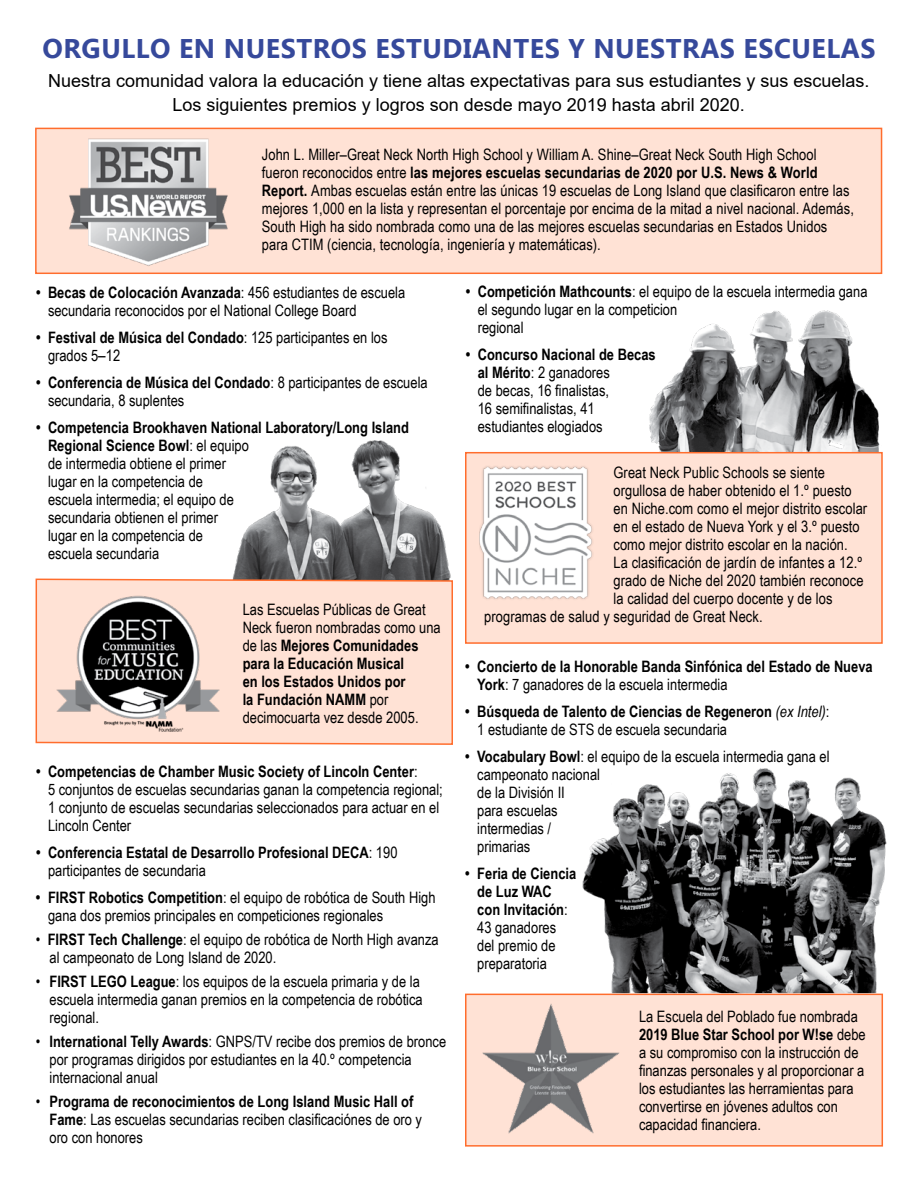
<style>
.page{position:relative;width:918px;height:1188px;background:#fff}
.page>*{position:absolute;margin:0;border:0;box-sizing:border-box;transform-origin:0 0}
.t1{font:700 27px "Ebrima";letter-spacing:.02em;color:#36499b}
.t2{font:18px/24px "Arial";color:#000;text-align:center}
.t3{font:15.75px/18px "Arial Narrow";color:#000}
.t4{font:700 15.75px/18px "Arial Narrow";color:#000}
.s1{font-weight:700}
.s2{font-size:16.5px}
.s3{font-weight:400}
.s4{font-weight:400;font-style:italic}
</style>
<div class="page">
<img style="left:233px;top:440px;width:218px;height:138px">
<img style="left:638px;top:310px;width:244px;height:142px">
<div style="left:35px;top:128px;width:847px;height:146px;background:#ffe2d5;border:2px solid #ff6d2d"></div>
<img style="left:52px;top:127px;width:187px;height:147px">
<div style="left:465px;top:994px;width:418px;height:153px;background:#ffe2d5;border:2px solid #ff6d2d"></div>
<img style="left:470px;top:1004px;width:167px;height:143px">
<img style="left:582px;top:768px;width:305px;height:225px">
<svg style="left:35px;top:578px;width:418px;height:167px;background:#fddcce"></svg>
<img style="left:53px;top:595px;width:169px;height:136px">
<div style="left:465px;top:452px;width:418px;height:192px;background:#ffe2d5;border:2px solid #ff6d2d"></div>
<img style="left:480px;top:466px;width:113px;height:133px">
<h1 class="t1" style="left:42px;top:27px;width:835px">ORGULLO EN NUESTROS ESTUDIANTES Y NUESTRAS ESCUELAS</h1>
<p class="t2" style="left:48px;top:69px;width:823px">Nuestra comunidad valora la educación y tiene altas expectativas para sus estudiantes y sus escuelas.<br>Los siguientes premios y logros son desde mayo 2019 hasta abril 2020.</p>
<p class="t3" style="left:262px;top:145px;width:594px">John L. Miller–Great Neck North High School y William A. Shine–Great Neck South High School fueron reconocidos entre <span class="s1">las mejores escuelas secundarias de 2020 por U.S. News &amp; World Report.</span> Ambas escuelas están entre las únicas 19 escuelas de Long Island que clasificaron entre las mejores 1,000 en la lista y representan el porcentaje por encima de la mitad a nivel nacional. Además, South High ha sido nombrada como una de las mejores escuelas secundarias en Estados Unidos para CTIM (ciencia, tecnología, ingeniería y matemáticas).</p>
<p class="t3" style="left:48px;top:283px;width:359px;text-indent:-12px"><span class="s1">• Becas de Colocación Avanzada</span>: 456 estudiantes de escuela secundaria reconocidos por el National College Board</p>
<p class="t3" style="left:48px;top:328px;width:341px;text-indent:-12px"><span class="s1">• Festival de Música del Condado</span>: 125 participantes en los grados 5<span class="s2">–</span>12</p>
<p class="t3" style="left:48px;top:373px;width:381px;text-indent:-12px"><span class="s1">• Conferencia de Música del Condado</span>: 8 participantes de escuela secundaria, 8 suplentes</p>
<p class="t3" style="left:48px;top:418px;width:362px;text-indent:-12px"><span class="s1">• Competencia Brookhaven National Laboratory/Long Island<br>Regional Science Bowl</span>: el equipo<br>de intermedia obtiene el primer<br>lugar en la competencia de<br>escuela intermedia; el equipo de<br>secundaria obtienen el primer<br>lugar en la competencia de<br>escuela secundaria</p>
<p class="t3" style="left:243px;top:600px;width:200px">Las Escuelas Públicas de Great<br>Neck fueron nombradas como una de las <span class="s1">Mejores Comunidades para la Educación Musical<br>en los Estados Unidos por<br>la Fundación NAMM</span> por decimocuarta vez desde 2005.</p>
<p class="t3" style="left:48px;top:762px;width:396px;text-indent:-12px"><span class="s1">• Competencias de Chamber Music Society of Lincoln Center</span>:<br>5 conjuntos de escuelas secundarias ganan la competencia regional; 1 conjunto de escuelas secundarias seleccionados para actuar en el Lincoln Center</p>
<p class="t4" style="left:48px;top:843px;width:351px;text-indent:-12px">• Conferencia Estatal de Desarrollo Profesional DECA<span class="s3">: 190 participantes de secundaria</span></p>
<p class="t3" style="left:48px;top:888px;width:389px;text-indent:-12px"><span class="s1">• FIRST Robotics Competition</span>: el equipo de robótica de South High gana dos premios principales en competiciones regionales</p>
<p class="t3" style="left:49px;top:930px;width:391px;text-indent:-13px">• <span class="s1">FIRST Tech Challenge</span>: el equipo de robótica de North High avanza al campeonato de Long Island de 2020.</p>
<p class="t3" style="left:49px;top:972px;width:375px;text-indent:-13px">• <span class="s1">FIRST LEGO League</span>: los equipos de la escuela primaria y de la escuela intermedia ganan premios en la competencia de robótica regional.</p>
<p class="t3" style="left:49px;top:1032px;width:398px;text-indent:-13px">• <span class="s1">International Telly Awards</span>: GNPS/TV recibe dos premios de bronce por programas dirigidos por estudiantes en la 40.º competencia internacional anual</p>
<p class="t3" style="left:49px;top:1092px;width:374px;text-indent:-13px">• <span class="s1">Programa de reconocimientos de Long Island Music Hall of<br>Fame</span>: Las escuelas secundarias reciben clasificaciónes de oro y oro con honores</p>
<p class="t3" style="left:478px;top:282px;width:391px;text-indent:-12px"><span class="s1">• Competición Mathcounts</span>: el equipo de la escuela intermedia gana el segundo lugar en la competicion<br>regional</p>
<p class="t3" style="left:478px;top:345px;width:180px;text-indent:-12px"><span class="s1">• Concurso Nacional de Becas al Mérito</span>: 2 ganadores<br>de becas, 16 finalistas,<br>16 semifinalistas, 41 estudiantes elogiados</p>
<p class="t3" style="left:614px;top:463px;width:213px">Great Neck Public Schools se siente</p>
<p class="t3" style="left:614px;top:481px;width:240px">orgullosa de haber obtenido el 1.º puesto</p>
<p class="t3" style="left:614px;top:499px;width:255px">en Niche.com como el mejor distrito escolar</p>
<p class="t3" style="left:614px;top:517px;width:248px">en el estado de Nueva York y el 3.º puesto</p>
<p class="t3" style="left:614px;top:535px;width:236px">como mejor distrito escolar en la nación.</p>
<p class="t3" style="left:614px;top:553px;width:250px">La clasificación de jardín de infantes a 12.º</p>
<p class="t3" style="left:614px;top:571px;width:252px">grado de Niche del 2020 también reconoce</p>
<p class="t3" style="left:614px;top:589px;width:221px">la calidad del cuerpo docente y de los</p>
<p class="t3" style="left:484px;top:607px;width:280px">programas de salud y seguridad de Great Neck.</p>
<p class="t4" style="left:477px;top:657px;width:397px;text-indent:-12px">• Concierto de la Honorable Banda Sinfónica del Estado de Nueva<br>York<span class="s3">: 7 ganadores de la escuela intermedia</span></p>
<p class="t4" style="left:477px;top:702px;width:354px;text-indent:-12px">• Búsqueda de Talento de Ciencias de Regeneron <span class="s4">(ex Intel)</span><span class="s3">:<br>1 estudiante de STS de escuela secundaria</span></p>
<p class="t3" style="left:477px;top:747px;width:354px;text-indent:-12px"><span class="s1">• Vocabulary Bowl</span>: el equipo de la escuela intermedia gana el campeonato nacional<br>de la División II<br>para escuelas<br>intermedias /<br>primarias</p>
<p class="t4" style="left:477px;top:864px;width:101px;text-indent:-12px">• Feria de Ciencia de Luz WAC con Invitación<span class="s3">:<br>43 ganadores del premio de preparatoria</span></p>
<p class="t3" style="left:639px;top:1007px;width:228px">La Escuela del Poblado fue nombrada <span class="s1">2019 Blue Star School por W!se</span> debe a su compromiso con la instrucción de finanzas personales y al proporcionar a los estudiantes las herramientas para convertirse en jóvenes adultos con capacidad financiera.</p>
</div>
